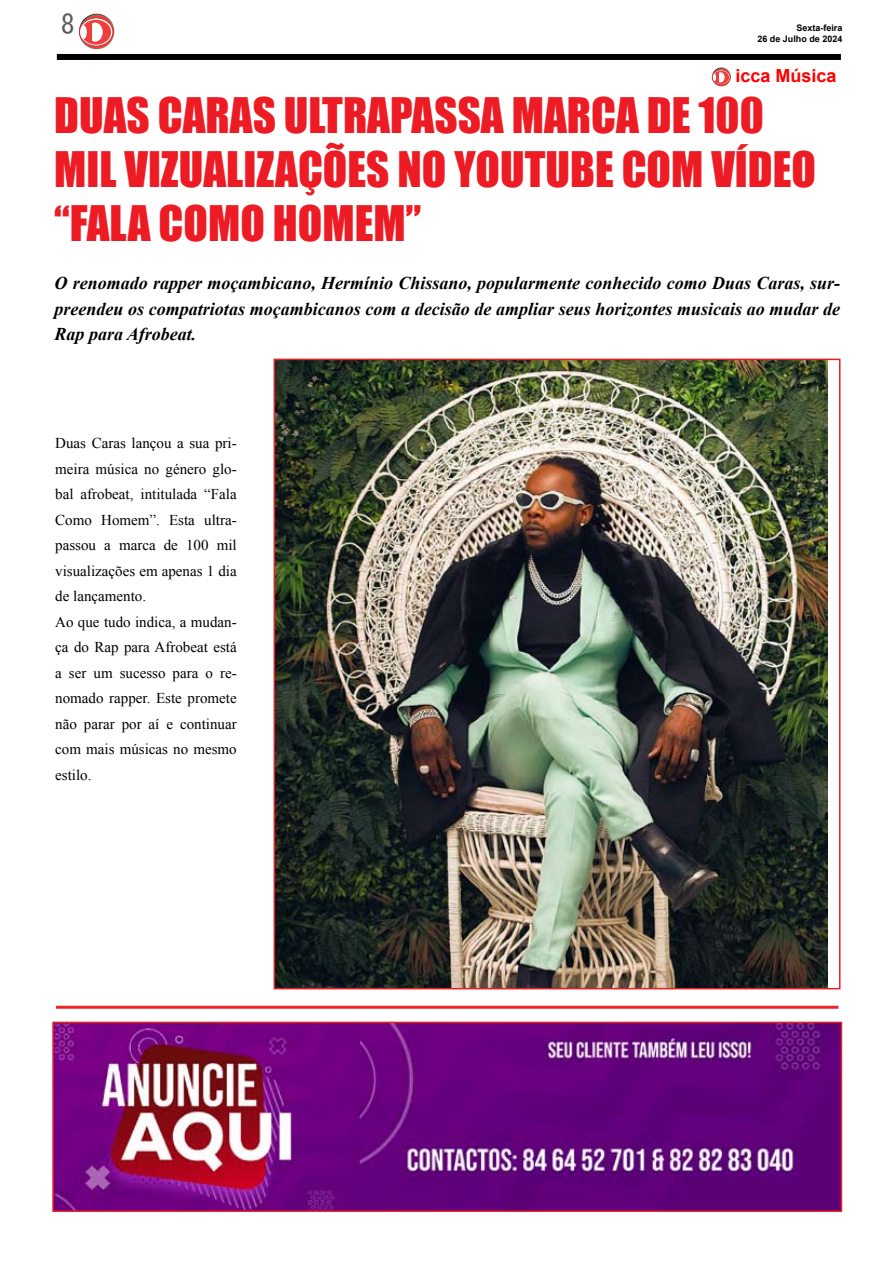
<style>
.page{position:relative;width:893px;height:1263px;background:#fff}
.page>*{position:absolute;margin:0;border:0;box-sizing:border-box;transform-origin:0 0}
.t1{font:45px/54px "Impact";color:#ed1c24}
.t2{font:27px "MS Gothic";color:#58595b}
.t3{font:italic 700 18px/25.5px "Times New Roman";color:#000;text-align:justify}
.t4{font:700 18px "Arial";color:#fe0000}
.t5{font:15px/25.5px "Times New Roman";color:#000}
.t6{font:700 9px/10.8px "Arial";color:#000;text-align:right}
</style>
<div class="page">
<div style="left:57px;top:54px;width:784px;height:6px;background:#000"></div>
<svg style="left:79px;top:14px;width:35px;height:35px"></svg>
<svg style="left:80px;top:18px;width:33px;height:28px"></svg>
<div style="left:79px;top:18px;width:34px;height:28px;border:1px solid #d9322f;border-radius:50%"></div>
<div style="left:81px;top:20px;width:30px;height:25px;background:#ef3e3d;border-radius:50%"></div>
<div style="left:81px;top:26px;width:6px;height:13px;background:#fff;border-radius:50%"></div>
<div style="left:88px;top:23px;width:15px;height:19px;background:#fff;border-radius:50%"></div>
<div style="left:87px;top:22px;width:5px;height:20px;background:#ef3e3d"></div>
<svg style="left:712px;top:68px;width:19px;height:18px"></svg>
<div style="left:712px;top:70px;width:18px;height:15px;border:1px solid #d9322f;border-radius:50%"></div>
<div style="left:713px;top:71px;width:16px;height:13px;background:#ef3e3d;border-radius:50%"></div>
<div style="left:717px;top:72px;width:8px;height:10px;background:#fff;border-radius:50%"></div>
<svg style="left:713px;top:72px;width:6px;height:10px"></svg>
<img style="left:55px;top:1025px;width:784px;height:184px">
<div style="left:52px;top:1022px;width:790px;height:190px;border:2px solid #ed1c24"></div>
<hr style="left:56px;top:1006px;width:782px;height:3px;background:#ed1c24">
<img style="left:277px;top:362px;width:551px;height:624px">
<div style="left:274px;top:359px;width:566px;height:630px;border:2px solid #ed1c24"></div>
<h2 class="t2" style="left:61px;top:11px;width:15px">8</h2>
<p class="t6" style="left:757px;top:23px;width:87px">Sexta-feira<br>26 de Julho de 2024</p>
<p class="t4" style="left:735px;top:64px;width:103px">icca Música</p>
<h1 class="t1" style="left:54px;top:88px;width:763px">DUAS CARAS ULTRAPASSA MARCA DE 100<br>MIL VIZUALIZAÇÕES NO YOUTUBE COM VÍDEO “FALA COMO HOMEM”</h1>
<p class="t3" style="left:55px;top:270px;width:787px">O renomado rapper moçambicano, Hermínio Chissano, popularmente conhecido como Duas Caras, sur&shy;preendeu os compatriotas moçambicanos com a decisão de ampliar seus horizontes musicais ao mudar de Rap para Afrobeat.</p>
<p class="t5" style="left:55px;top:430px;width:183px">Duas Caras lançou a sua pri&shy;meira música no género glo&shy;bal afrobeat, intitulada “Fala<br>Como Homem”. Esta ultra&shy;passou a marca de 100 mil visualizações em apenas 1 dia de lançamento.<br>Ao que tudo indica, a mudan&shy;ça do Rap para Afrobeat está a ser um sucesso para o re&shy;nomado rapper. Este promete não parar por aí e continuar com mais músicas no mesmo estilo.</p>
</div>
